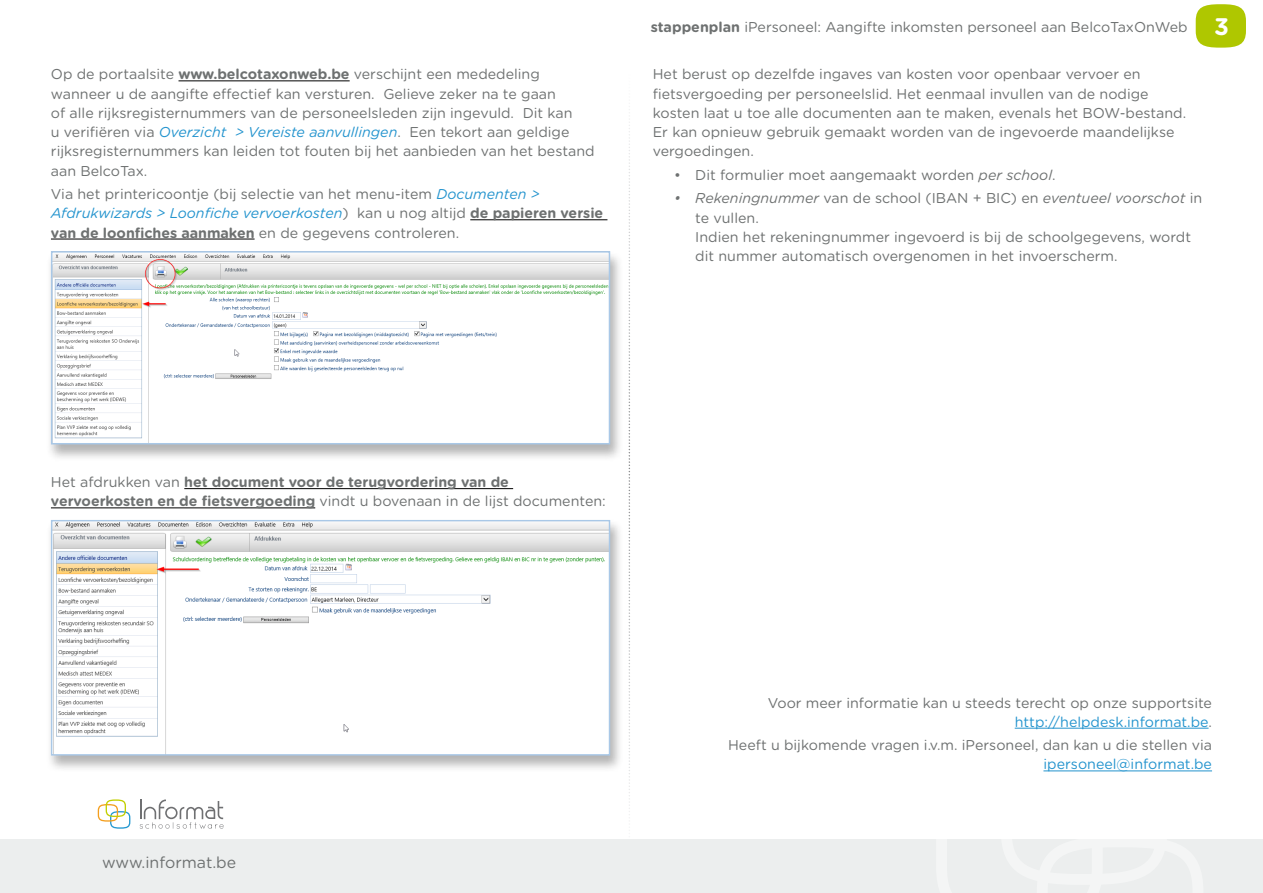
<style>
.page{position:relative;width:1263px;height:893px;background:#fff}
.page>*{position:absolute;margin:0;border:0;box-sizing:border-box;transform-origin:0 0}
.t1{font:700 24px "Gotham Rounded";color:#fff}
.t2{font:15.9px "Gotham Rounded";color:#6e7171}
.t3{font:14.25px/19.2px "Gotham Rounded";color:#6e7171}
.t4{font:700 14.25px/19.2px "Gotham Rounded";letter-spacing:-.005em;color:#6e7171}
.t5{font:14.25px "Gotham Rounded";color:#2494ce}
.s1{font-weight:700}
.s2{font-style:italic;color:#2494ce}
.s3{font-style:italic}
.s4{font-weight:400}
.s5{color:#2494ce}
</style>
<div class="page">
<svg style="left:629px;top:109px;width:1px;height:709px"></svg>
<div style="left:0;top:839px;width:1263px;height:54px;background:#eceeee"></div>
<svg style="left:140px;top:799px;width:84px;height:30px"></svg>
<svg style="left:98px;top:799px;width:32px;height:30px"></svg>
<svg style="left:1196px;top:4px;width:50px;height:44px"></svg>
<hr style="left:178px;top:81px;width:172px;height:1px;background:#000">
<hr style="left:470px;top:219px;width:137px;height:1px;background:#000">
<hr style="left:51px;top:239px;width:204px;height:1px;background:#000">
<hr style="left:184px;top:488px;width:329px;height:1px;background:#000">
<hr style="left:51px;top:507px;width:264px;height:1px;background:#000">
<div style="left:46px;top:251px;width:577px;height:211px;background:#000;opacity:.3"></div>
<img style="left:54px;top:254px;width:553px;height:187px">
<div style="left:51px;top:251px;width:559px;height:193px;border:2px solid #a9c8e7"></div>
<div style="left:46px;top:519px;width:577px;height:254px;background:#000;opacity:.3"></div>
<img style="left:53px;top:522px;width:555px;height:232px">
<div style="left:51px;top:520px;width:559px;height:236px;border:1px solid #a9c8e7"></div>
<hr style="left:1015px;top:728px;width:193px;height:1px;background:#2494ce">
<hr style="left:1043px;top:770px;width:169px;height:1px;background:#2494ce">
<p class="t3" style="left:51px;top:64px;width:545px">Op de portaalsite <span class="s1">www.belcotaxonweb.be</span> verschijnt een mededeling wanneer u de aangifte effectief kan versturen. Gelieve zeker na te gaan<br>of alle rijksregisternummers van de personeelsleden zijn ingevuld. Dit kan<br>u verifiëren via <span class="s2">Overzicht &gt; Vereiste aanvullingen</span>. Een tekort aan geldige rijksregisternummers kan leiden tot fouten bij het aanbieden van het bestand aan BelcoTax.</p>
<p class="t3" style="left:51px;top:184px;width:554px">Via het printericoontje (bij selectie van het menu-item <span class="s2">Documenten &gt;<br>Afdrukwizards &gt; Loonfiche vervoerkosten</span>) kan u nog altijd <span class="s1">de papieren versie van de loonfiches aanmaken</span> en de gegevens controleren.</p>
<p class="t3" style="left:651px;top:17px;width:538px"><span class="s1">stappenplan</span> iPersoneel: Aangifte inkomsten personeel aan BelcoTaxOnWeb</p>
<p class="t3" style="left:653px;top:64px;width:535px">Het berust op dezelfde ingaves van kosten voor openbaar vervoer en fietsvergoeding per personeelslid. Het eenmaal invullen van de nodige kosten laat u toe alle documenten aan te maken, evenals het BOW-bestand.<br>Er kan opnieuw gebruik gemaakt worden van de ingevoerde maandelijkse vergoedingen.</p>
<p class="t3" style="left:674px;top:165px;width:383px">• Dit formulier moet aangemaakt worden <span class="s3">per school</span>.</p>
<p class="t3" style="left:695px;top:188px;width:508px;text-indent:-21px"><span class="s3">• Rekeningnummer</span> van de school (IBAN + BIC) en <span class="s3">eventueel voorschot</span> in te vullen.<br>Indien het rekeningnummer ingevoerd is bij de schoolgegevens, wordt dit nummer automatisch overgenomen in het invoerscherm.</p>
<h1 class="t1" style="left:1214px;top:9px;width:16px">3</h1>
<p class="t4" style="left:51px;top:472px;width:556px"><span class="s4">Het afdrukken van</span> het document voor de terugvordering van de vervoerkosten en de fietsvergoeding <span class="s4">vindt u bovenaan in de lijst documenten:</span></p>
<p class="t2" style="left:102px;top:852px;width:136px">www.informat.be</p>
<p class="t3" style="left:768px;top:692px;width:446px;text-align:right">Voor meer informatie kan u steeds terecht op onze supportsite <span class="s5">http://helpdesk.informat.be</span>.</p>
<p class="t3" style="left:728px;top:735px;width:485px">Heeft u bijkomende vragen i.v.m. iPersoneel, dan kan u die stellen via</p>
<p class="t5" style="left:1043px;top:755px;width:170px">ipersoneel@informat.be</p>
</div>
